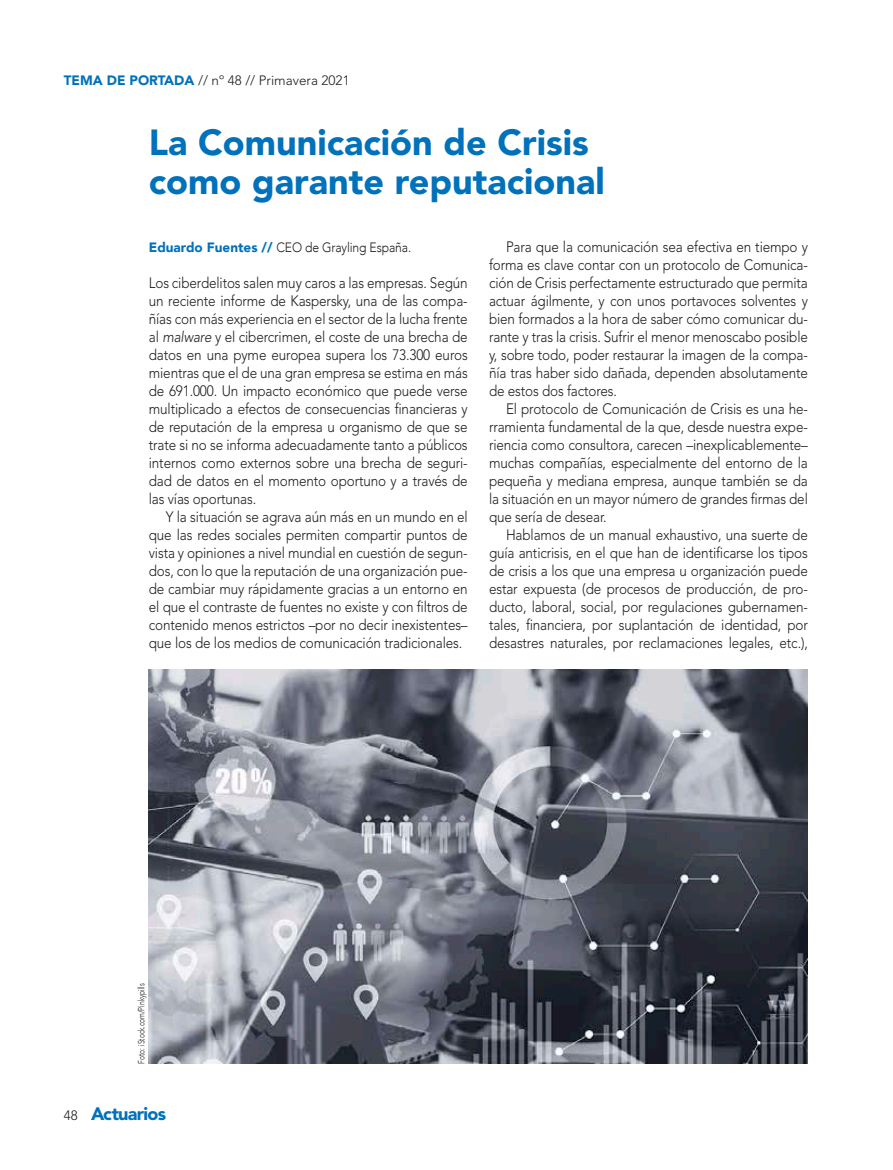
<style>
.page{position:relative;width:893px;height:1170px;background:#fff}
.page>*{position:absolute;margin:0;border:0;box-sizing:border-box;transform-origin:0 0}
.t1{font:900 36px/39px "Avenir LT Std";color:#0071bb}
.t2{font:900 18px "Avenir LT Std";letter-spacing:-.04em;color:#0071bb}
.t3{font:300 15px/18px "Avenir LT Std";letter-spacing:-.01em;color:#1d1d1b;text-align:justify;scale:.9 1}
.t4{font:300 13.5px "Avenir";letter-spacing:-.01em;color:#1d1d1b;scale:.9 1}
.t5{font:300 13.5px "Avenir LT Std";color:#1d1d1b}
.t6{font:300 9px "Avenir";color:#1d1d1b;scale:.75 1}
.s1{font-weight:900;color:#0071bb}
.s2{font-style:italic}
.s3{font-weight:300;font-size:13.5px;color:#1d1d1b}
</style>
<div class="page">
<img style="left:149px;top:669px;width:659px;height:394px">
<p class="t5" style="left:64px;top:72px;width:287px"><span class="s1">TEMA DE PORTADA</span> // nº 48 // Primavera 2021</p>
<h1 class="t1" style="left:149px;top:123px;width:457px">La Comunicación de Crisis como garante reputacional</h1>
<p class="t4" style="left:149px;top:239px;width:293px"><span class="s1">Eduardo Fuentes //</span> CEO de Grayling España.</p>
<p class="t3" style="left:149px;top:274px;width:356px">Los ciberdelitos salen muy caros a las empresas. Según un reciente informe de Kaspersky, una de las compa&shy;ñías con más experiencia en el sector de la lucha frente al <span class="s2">malware</span> y el cibercrimen, el coste de una brecha de datos en una pyme europea supera los 73.300 euros mientras que el de una gran empresa se estima en más de 691.000. Un impacto económico que puede verse multiplicado a efectos de consecuencias financieras y de reputación de la empresa u organismo de que se trate si no se informa adecuadamente tanto a públicos internos como externos sobre una brecha de seguri&shy;dad de datos en el momento oportuno y a través de las vías oportunas.</p>
<p class="t3" style="left:149px;top:508px;width:356px;text-indent:17px">Y la situación se agrava aún más en un mundo en el que las redes sociales permiten compartir puntos de vista y opiniones a nivel mundial en cuestión de segun&shy;dos, con lo que la reputación de una organización pue&shy;de cambiar muy rápidamente gracias a un entorno en el que el contraste de fuentes no existe y con filtros de contenido menos estrictos –por no decir inexistentes– que los de los medios de comunicación tradicionales.</p>
<p class="t3" style="left:489px;top:238px;width:356px;text-indent:17px">Para que la comunicación sea efectiva en tiempo y forma es clave contar con un protocolo de Comunica&shy;ción de Crisis perfectamente estructurado que permita actuar ágilmente, y con unos portavoces solventes y bien formados a la hora de saber cómo comunicar du&shy;rante y tras la crisis. Sufrir el menor menoscabo posible y, sobre todo, poder restaurar la imagen de la compa&shy;ñía tras haber sido dañada, dependen absolutamente de estos dos factores.</p>
<p class="t3" style="left:489px;top:400px;width:356px;text-indent:17px">El protocolo de Comunicación de Crisis es una he&shy;rramienta fundamental de la que, desde nuestra expe&shy;riencia como consultora, carecen –inexplicablemente– muchas compañías, especialmente del entorno de la pequeña y mediana empresa, aunque también se da la situación en un mayor número de grandes firmas del que sería de desear.</p>
<p class="t3" style="left:489px;top:526px;width:356px;text-indent:17px">Hablamos de un manual exhaustivo, una suerte de guía anticrisis, en el que han de identificarse los tipos de crisis a los que una empresa u organización puede estar expuesta (de procesos de producción, de pro&shy;ducto, laboral, social, por regulaciones gubernamen&shy;tales, financiera, por suplantación de identidad, por desastres naturales, por reclamaciones legales, etc.),</p>
<p class="t6" style="left:136px;top:1063px;width:109px;rotate:-90deg">Foto: iStock.com/Pinkypills</p>
<p class="t2" style="left:64px;top:1102px;width:104px"><span class="s3">48</span> Actuarios</p>
</div>
